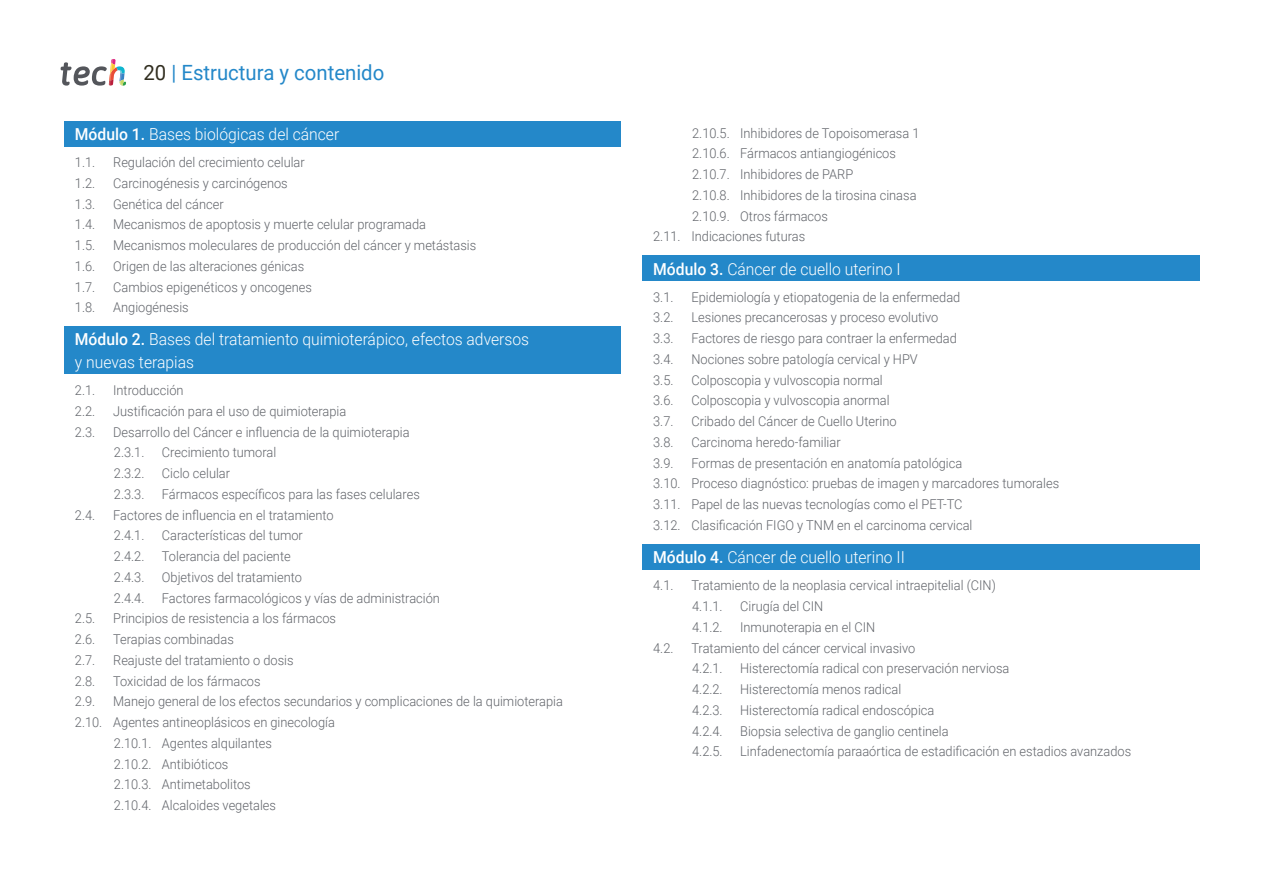
<style>
.page{position:relative;width:1263px;height:893px;background:#fff}
.page>*{position:absolute;margin:0;border:0;box-sizing:border-box;transform-origin:0 0}
.t1{font:21px "Roboto";color:#2488c9}
.t2{font:300 16.5px/22.5px "Roboto";color:#fff;scale:.95 1}
.t3{font:300 13.5px/20.7px "Roboto";color:#61646a;scale:.95 1}
.s1{color:#312e20}
.s2{font-weight:500}
</style>
<div class="page">
<div style="left:64px;top:121px;width:557px;height:25px;background:#2488c9"></div>
<div style="left:64px;top:327px;width:557px;height:47px;background:#2488c9"></div>
<div style="left:642px;top:256px;width:557px;height:25px;background:#2488c9"></div>
<div style="left:642px;top:544px;width:557px;height:25px;background:#2488c9"></div>
<svg style="left:61px;top:59px;width:65px;height:27px"></svg>
<h1 class="t1" style="left:144px;top:57px;width:242px"><span class="s1">20</span> | Estructura y contenido</h1>
<p class="t2" style="left:75px;top:122px;width:280px"><span class="s2">Módulo 1.</span> Bases biológicas del cáncer</p>
<p class="t3" style="left:75px;top:151px;width:23px">1.1.</p>
<p class="t3" style="left:113px;top:151px;width:203px">Regulación del crecimiento celular</p>
<p class="t3" style="left:75px;top:172px;width:23px">1.2.</p>
<p class="t3" style="left:113px;top:172px;width:185px">Carcinogénesis y carcinógenos</p>
<p class="t3" style="left:75px;top:193px;width:23px">1.3.</p>
<p class="t3" style="left:113px;top:193px;width:118px">Genética del cáncer</p>
<p class="t3" style="left:75px;top:214px;width:23px">1.4.</p>
<p class="t3" style="left:113px;top:214px;width:331px">Mecanismos de apoptosis y muerte celular programada</p>
<p class="t3" style="left:75px;top:234px;width:23px">1.5.</p>
<p class="t3" style="left:113px;top:234px;width:384px">Mecanismos moleculares de producción del cáncer y metástasis</p>
<p class="t3" style="left:75px;top:255px;width:23px">1.6.</p>
<p class="t3" style="left:113px;top:255px;width:203px">Origen de las alteraciones génicas</p>
<p class="t3" style="left:75px;top:276px;width:23px">1.7.</p>
<p class="t3" style="left:113px;top:276px;width:211px">Cambios epigenéticos y oncogenes</p>
<p class="t3" style="left:75px;top:297px;width:23px">1.8.</p>
<p class="t3" style="left:113px;top:297px;width:81px">Angiogénesis</p>
<p class="t2" style="left:75px;top:328px;width:480px"><span class="s2">Módulo 2.</span> Bases del tratamiento quimioterápico, efectos adversos y nuevas terapias</p>
<p class="t3" style="left:75px;top:379px;width:23px">2.1.</p>
<p class="t3" style="left:113px;top:379px;width:76px">Introducción</p>
<p class="t3" style="left:75px;top:400px;width:23px">2.2.</p>
<p class="t3" style="left:113px;top:400px;width:247px">Justificación para el uso de quimioterapia</p>
<p class="t3" style="left:75px;top:421px;width:23px">2.3.</p>
<p class="t3" style="left:113px;top:421px;width:313px">Desarrollo del Cáncer e influencia de la quimioterapia<br>2.3.1.</p>
<p class="t3" style="left:162px;top:442px;width:122px">Crecimiento tumoral</p>
<p class="t3" style="left:114px;top:462px;width:34px">2.3.2.</p>
<p class="t3" style="left:162px;top:462px;width:73px">Ciclo celular</p>
<p class="t3" style="left:114px;top:483px;width:34px">2.3.3.</p>
<p class="t3" style="left:162px;top:483px;width:273px">Fármacos específicos para las fases celulares</p>
<p class="t3" style="left:75px;top:504px;width:23px">2.4.</p>
<p class="t3" style="left:113px;top:504px;width:234px">Factores de influencia en el tratamiento<br>2.4.1.</p>
<p class="t3" style="left:162px;top:525px;width:150px">Características del tumor</p>
<p class="t3" style="left:114px;top:545px;width:34px">2.4.2.</p>
<p class="t3" style="left:162px;top:545px;width:137px">Tolerancia del paciente</p>
<p class="t3" style="left:114px;top:566px;width:34px">2.4.3.</p>
<p class="t3" style="left:162px;top:566px;width:149px">Objetivos del tratamiento</p>
<p class="t3" style="left:114px;top:587px;width:34px">2.4.4.</p>
<p class="t3" style="left:162px;top:587px;width:294px">Factores farmacológicos y vías de administración</p>
<p class="t3" style="left:75px;top:608px;width:23px">2.5.</p>
<p class="t3" style="left:113px;top:608px;width:236px">Principios de resistencia a los fármacos</p>
<p class="t3" style="left:75px;top:628px;width:23px">2.6.</p>
<p class="t3" style="left:113px;top:628px;width:128px">Terapias combinadas</p>
<p class="t3" style="left:75px;top:649px;width:23px">2.7.</p>
<p class="t3" style="left:113px;top:649px;width:191px">Reajuste del tratamiento o dosis</p>
<p class="t3" style="left:75px;top:670px;width:23px">2.8.</p>
<p class="t3" style="left:113px;top:670px;width:157px">Toxicidad de los fármacos</p>
<p class="t3" style="left:75px;top:691px;width:23px">2.9.</p>
<p class="t3" style="left:113px;top:691px;width:475px">Manejo general de los efectos secundarios y complicaciones de la quimioterapia</p>
<p class="t3" style="left:75px;top:711px;width:275px">2.10. Agentes antineoplásicos en ginecología</p>
<p class="t3" style="left:114px;top:732px;width:168px">2.10.1. Agentes alquilantes</p>
<p class="t3" style="left:114px;top:753px;width:122px">2.10.2. Antibióticos</p>
<p class="t3" style="left:114px;top:774px;width:145px">2.10.3. Antimetabolitos</p>
<p class="t3" style="left:114px;top:794px;width:172px">2.10.4. Alcaloides vegetales</p>
<p class="t3" style="left:692px;top:122px;width:241px">2.10.5. Inhibidores de Topoisomerasa 1</p>
<p class="t3" style="left:692px;top:143px;width:216px">2.10.6. Fármacos antiangiogénicos</p>
<p class="t3" style="left:692px;top:164px;width:171px">2.10.7. Inhibidores de PARP</p>
<p class="t3" style="left:692px;top:184px;width:238px">2.10.8. Inhibidores de la tirosina cinasa</p>
<p class="t3" style="left:692px;top:205px;width:144px">2.10.9. Otros fármacos</p>
<p class="t3" style="left:653px;top:226px;width:162px">2.11. Indicaciones futuras</p>
<p class="t2" style="left:653px;top:257px;width:262px"><span class="s2">Módulo 3.</span> Cáncer de cuello uterino I</p>
<p class="t3" style="left:653px;top:286px;width:23px">3.1.</p>
<p class="t3" style="left:691px;top:286px;width:285px">Epidemiología y etiopatogenia de la enfermedad</p>
<p class="t3" style="left:653px;top:307px;width:23px">3.2.</p>
<p class="t3" style="left:691px;top:307px;width:261px">Lesiones precancerosas y proceso evolutivo</p>
<p class="t3" style="left:653px;top:328px;width:23px">3.3.</p>
<p class="t3" style="left:691px;top:328px;width:281px">Factores de riesgo para contraer la enfermedad</p>
<p class="t3" style="left:653px;top:348px;width:23px">3.4.</p>
<p class="t3" style="left:691px;top:348px;width:240px">Nociones sobre patología cervical y HPV</p>
<p class="t3" style="left:653px;top:369px;width:23px">3.5.</p>
<p class="t3" style="left:691px;top:369px;width:203px">Colposcopia y vulvoscopia normal</p>
<p class="t3" style="left:653px;top:390px;width:23px">3.6.</p>
<p class="t3" style="left:691px;top:390px;width:210px">Colposcopia y vulvoscopia anormal</p>
<p class="t3" style="left:653px;top:411px;width:23px">3.7.</p>
<p class="t3" style="left:691px;top:411px;width:217px">Cribado del Cáncer de Cuello Uterino</p>
<p class="t3" style="left:653px;top:431px;width:23px">3.8.</p>
<p class="t3" style="left:691px;top:431px;width:159px">Carcinoma heredo-familiar</p>
<p class="t3" style="left:653px;top:452px;width:23px">3.9.</p>
<p class="t3" style="left:653px;top:452px;width:429px;text-indent:38px">Formas de presentación en anatomía patológica<br>3.10. Proceso diagnóstico: pruebas de imagen y marcadores tumorales 3.11. Papel de las nuevas tecnologías como el PET-TC<br>3.12. Clasificación FIGO y TNM en el carcinoma cervical</p>
<p class="t2" style="left:653px;top:545px;width:266px"><span class="s2">Módulo 4.</span> Cáncer de cuello uterino II</p>
<p class="t3" style="left:653px;top:575px;width:23px">4.1.</p>
<p class="t3" style="left:691px;top:575px;width:322px">Tratamiento de la neoplasia cervical intraepitelial (CIN)<br>4.1.1.</p>
<p class="t3" style="left:740px;top:595px;width:89px">Cirugía del CIN</p>
<p class="t3" style="left:692px;top:616px;width:34px">4.1.2.</p>
<p class="t3" style="left:740px;top:616px;width:144px">Inmunoterapia en el CIN</p>
<p class="t3" style="left:653px;top:637px;width:23px">4.2.</p>
<p class="t3" style="left:691px;top:637px;width:237px">Tratamiento del cáncer cervical invasivo<br>4.2.1.</p>
<p class="t3" style="left:740px;top:658px;width:285px">Histerectomía radical con preservación nerviosa</p>
<p class="t3" style="left:692px;top:678px;width:34px">4.2.2.</p>
<p class="t3" style="left:740px;top:678px;width:171px">Histerectomía menos radical</p>
<p class="t3" style="left:692px;top:699px;width:34px">4.2.3.</p>
<p class="t3" style="left:740px;top:699px;width:206px">Histerectomía radical endoscópica</p>
<p class="t3" style="left:692px;top:720px;width:34px">4.2.4.</p>
<p class="t3" style="left:740px;top:720px;width:221px">Biopsia selectiva de ganglio centinela</p>
<p class="t3" style="left:692px;top:741px;width:34px">4.2.5.</p>
<p class="t3" style="left:740px;top:741px;width:413px">Linfadenectomía paraaórtica de estadificación en estadios avanzados</p>
</div>
